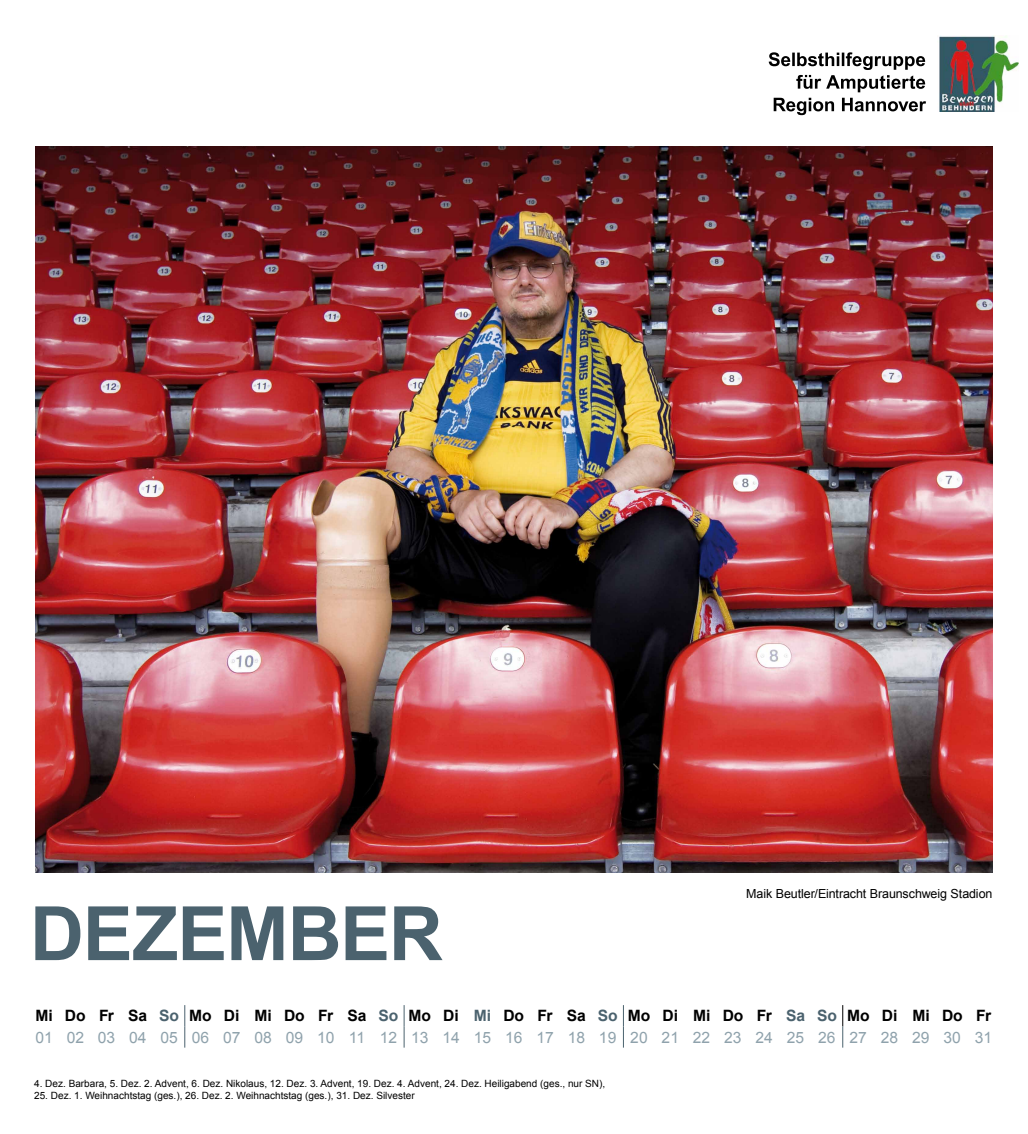
<style>
.page{position:relative;width:1028px;height:1134px;background:#fff}
.page>*{position:absolute;margin:0;border:0;box-sizing:border-box;transform-origin:0 0}
.t1{font:700 75px "Arial";color:#4b626e}
.t2{font:15.62px/21.2px "Arial";color:#8fa2ac}
.t3{font:12.5px "Arial";letter-spacing:-.01em;color:#000}
.t4{font:10px "Arial";color:#000}
.s1{font-weight:700;color:#000}
.s2{font-weight:700;color:#4b626e}
</style>
<div class="page">
<img style="left:939px;top:35px;width:79px;height:76px">
<svg style="left:773px;top:98px;width:153px;height:17px"></svg>
<svg style="left:768px;top:52px;width:157px;height:40px"></svg>
<svg style="left:184px;top:1005px;width:1px;height:42px"></svg>
<svg style="left:404px;top:1005px;width:1px;height:42px"></svg>
<svg style="left:623px;top:1005px;width:1px;height:42px"></svg>
<svg style="left:842px;top:1005px;width:1px;height:42px"></svg>
<img style="left:35px;top:146px;width:957px;height:726px">
<h1 class="t1" style="left:30px;top:884px;width:99px">DEZE</h1>
<h1 class="t1" style="left:226px;top:884px;width:113px">MBER</h1>
<p class="t3" style="left:746px;top:885px;width:248px">Maik Beutler/Eintracht Braunschweig Stadion</p>
<h2 class="t2" style="left:35px;top:1005px;width:958px"><span class="s1">Mi Do Fr Sa</span> <span class="s2">So</span> <span class="s1">Mo Di Mi Do Fr Sa</span> <span class="s2">So</span> <span class="s1">Mo Di</span> <span class="s2">Mi</span> <span class="s1">Do Fr Sa</span> <span class="s2">So</span> <span class="s1">Mo Di Mi Do Fr</span> <span class="s2">Sa So</span> <span class="s1">Mo Di Mi Do Fr<br></span>01 02 03 04 05 06 07 08 09 10 11 12 13 14 15 16 17 18 19 20 21 22 23 24 25 26 27 28 29 30 31</h2>
<p class="t4" style="left:34px;top:1077px;width:572px">4. Dez. Barbara, 5. Dez. 2. Advent, 6. Dez. Nikolaus, 12. Dez. 3. Advent, 19. Dez. 4. Advent, 24. Dez. Heiligabend (ges., nur SN),</p>
<p class="t4" style="left:34px;top:1089px;width:382px">25. Dez. 1. Weihnachtstag (ges.), 26. Dez. 2. Weihnachtstag (ges.), 31. Dez. Silvester</p>
</div>
